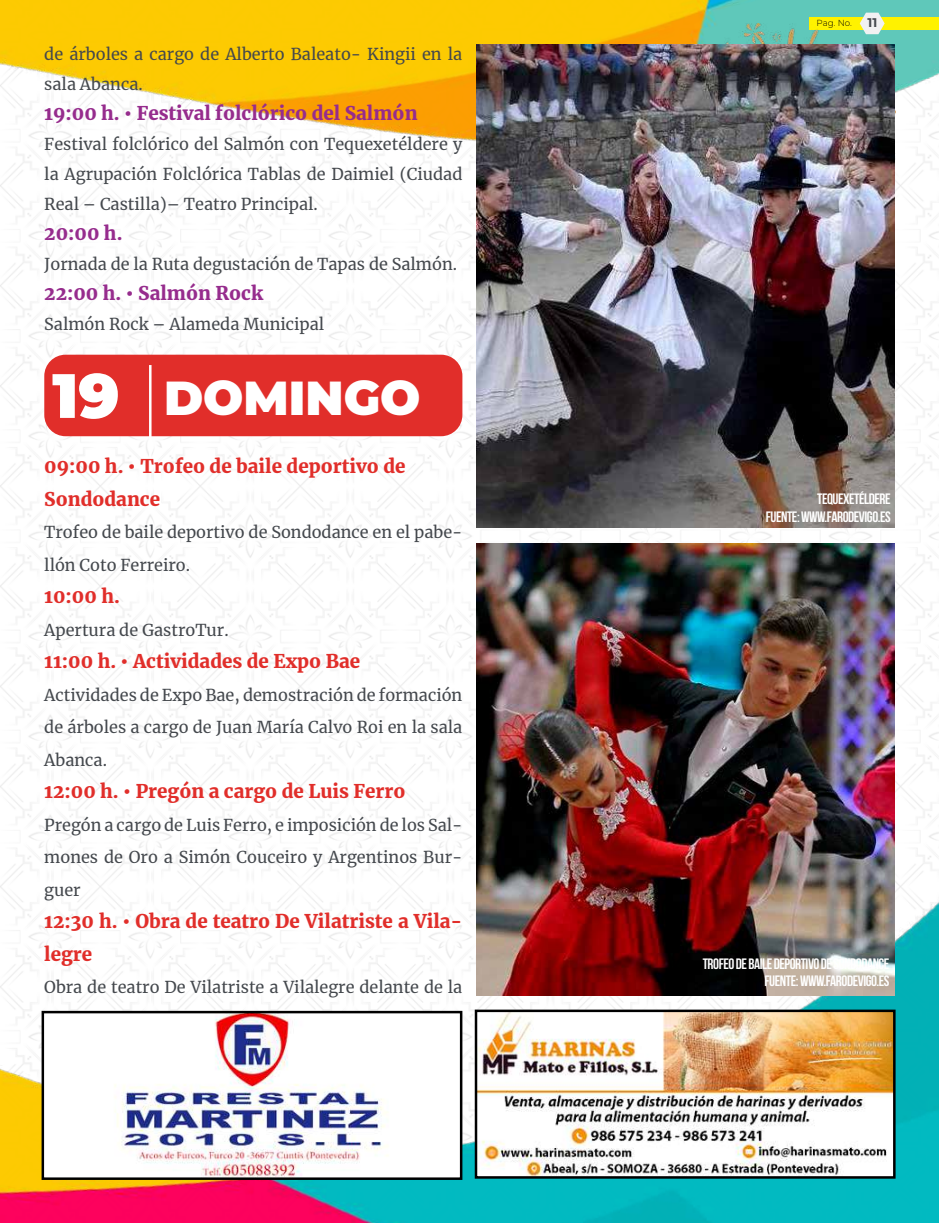
<style>
.page{position:relative;width:939px;height:1223px;background:#fff}
.page>*{position:absolute;margin:0;border:0;box-sizing:border-box;transform-origin:0 0}
.t1{font:900 47.5px "Montserrat";color:#fff}
.t2{font:900 18.75px/32.5px "Merriweather";color:#e12e2a}
.t3{font:900 18.75px "Merriweather";color:#962c8d}
.t4{font:16.25px/32.5px "Merriweather";color:#44484d;text-align:justify}
.t5{font:700 15px/17.5px "Bebas Neue";letter-spacing:-.03em;color:#fff;text-align:right}
.t6{font:300 8.75px "Montserrat";color:#000}
.s1{font-size:62.5px}
.s2{font-weight:700;font-size:12.5px;color:#44484d}
</style>
<div class="page">
<img style="left:0;top:221px;width:939px;height:490px">
<img style="left:0;top:0;width:939px;height:221px">
<div style="left:809px;top:18px;width:130px;height:12px;background:#fff200"></div>
<svg style="left:860px;top:13px;width:25px;height:11px"></svg>
<img style="left:0;top:711px;width:939px;height:511px">
<img style="left:667px;top:24px;width:228px;height:20px">
<img style="left:477px;top:543px;width:418px;height:452px">
<img style="left:477px;top:44px;width:418px;height:484px">
<div style="left:44px;top:355px;width:418px;height:81px;background:#e12e2a;border-radius:21px"></div>
<hr style="left:149px;top:365px;width:3px;height:103px;background:#fff">
<img style="left:45px;top:1013px;width:414px;height:163px">
<div style="left:42px;top:1010px;width:420px;height:169px;border:2px solid #000"></div>
<img style="left:478px;top:1012px;width:415px;height:163px">
<div style="left:475px;top:1009px;width:421px;height:169px;border:2px solid #000"></div>
<p class="t4" style="left:44px;top:39px;width:420px;line-height:30px">de árboles a cargo de Alberto Baleato- Kingii en la sala Abanca.</p>
<p class="t3" style="left:44px;top:100px;width:375px">19:00 h. • Festival folclórico del Salmón</p>
<p class="t4" style="left:44px;top:129px;width:420px;line-height:30px">Festival folclórico del Salmón con Tequexetéldere y la Agrupación Folclórica Tablas de Daimiel (Ciudad Real – Castilla)– Teatro Principal.</p>
<p class="t3" style="left:44px;top:220px;width:80px">20:00 h.</p>
<p class="t4" style="left:44px;top:248px;width:414px">Jornada de la Ruta degustación de Tapas de Salmón.</p>
<p class="t3" style="left:44px;top:280px;width:220px">22:00 h. • Salmón Rock</p>
<p class="t4" style="left:44px;top:308px;width:282px">Salmón Rock – Alameda Municipal</p>
<h1 class="t1" style="left:52px;top:362px;width:370px"><span class="s1">19</span> DOMINGO</h1>
<p class="t2" style="left:44px;top:449px;width:363px">09:00 h. • Trofeo de baile deportivo de<br>Sondodance</p>
<p class="t4" style="left:44px;top:515px;width:420px">Trofeo de baile deportivo de Sondodance en el pabe&shy;llón Coto Ferreiro.</p>
<p class="t2" style="left:44px;top:579px;width:77px">10:00 h.</p>
<p class="t4" style="left:44px;top:613px;width:186px">Apertura de GastroTur.</p>
<p class="t2" style="left:44px;top:644px;width:317px">11:00 h. • Actividades de Expo Bae</p>
<p class="t4" style="left:44px;top:678px;width:420px">Actividades de Expo Bae, demostración de formación de árboles a cargo de Juan María Calvo Roi en la sala Abanca.</p>
<p class="t2" style="left:44px;top:774px;width:363px">12:00 h. • Pregón a cargo de Luis Ferro</p>
<p class="t4" style="left:44px;top:808px;width:420px">Pregón a cargo de Luis Ferro, e imposición de los Sal&shy;mones de Oro a Simón Couceiro y Argentinos Bur&shy;guer</p>
<p class="t2" style="left:44px;top:904px;width:420px">12:30 h. • Obra de teatro De Vilatriste a Vila&shy;legre</p>
<p class="t4" style="left:44px;top:970px;width:420px">Obra de teatro De Vilatriste a Vilalegre delante de la</p>
<p class="t6" style="left:817px;top:17px;width:62px">Pag. No. <span class="s2">11</span></p>
<p class="t5" style="left:766px;top:490px;width:126px">TEQUEXETÉLDERE<br>FUENTE: WWW.FARODEVIGO.ES</p>
<p class="t5" style="left:703px;top:954px;width:188px">TROFEO DE BAILE DEPORTIVO DE SONDODANCE<br>FUENTE: WWW.FARODEVIGO.ES</p>
</div>
